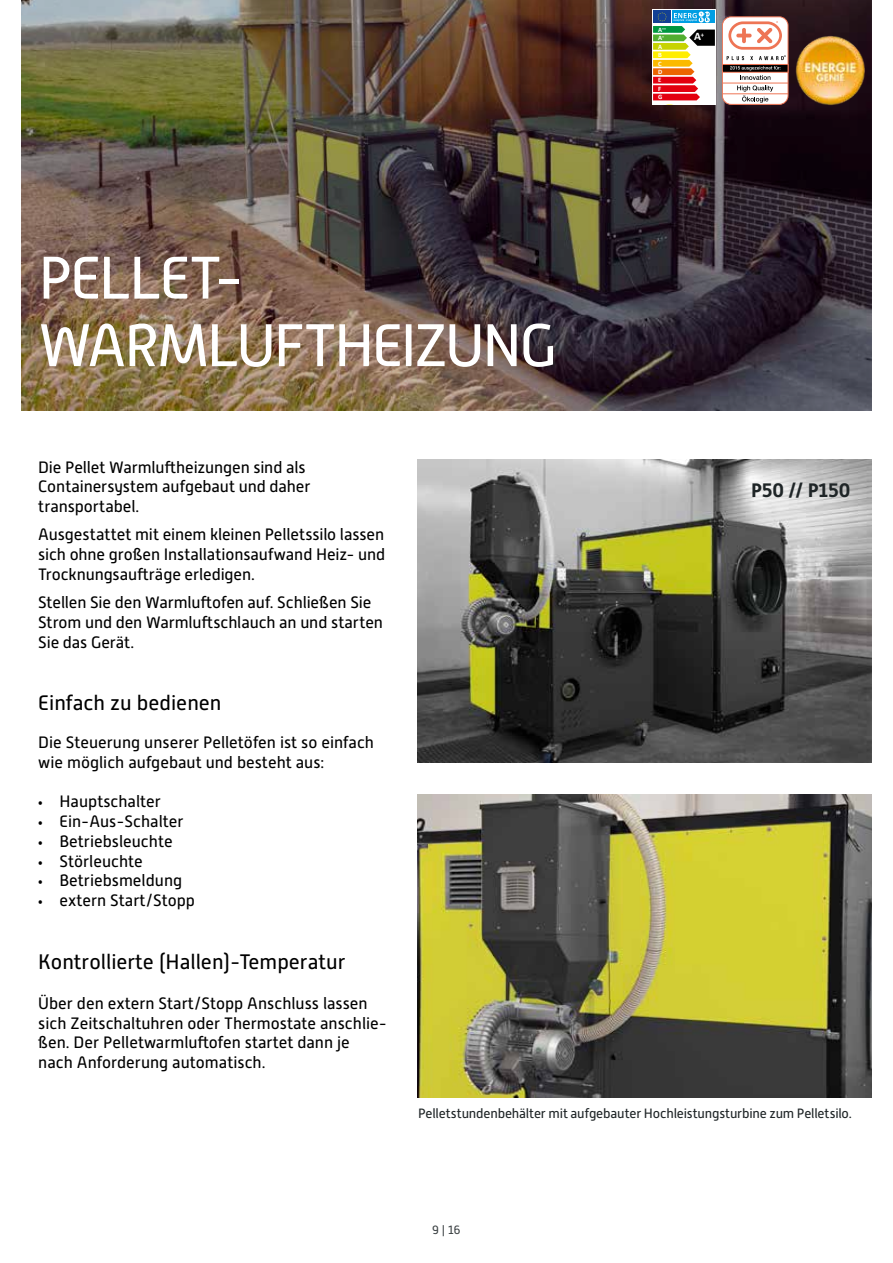
<style>
.page{position:relative;width:893px;height:1263px;background:#fff}
.page>*{position:absolute;margin:0;border:0;box-sizing:border-box;transform-origin:0 0}
.t1{font:60px/67.5px "Alwyn New";letter-spacing:-.04em;color:#fff}
.t2{font:21px "Alwyn New";color:#000}
.t3{font:700 19.5px "Alwyn New";color:#1f2527}
.t4{font:16.5px/19.8px "Alwyn New";color:#000}
.t5{font:13.5px "Alwyn New";letter-spacing:-.015em;color:#1f2527}
.t6{font:12px "Alwyn New";color:#3a4042}
.t7{font:700 11.4px "Calibri";color:#fff}
.t8{font:700 6.75px/8.4px "Calibri";color:#fff}
.t9{font:700 3.9px "Calibri";color:#fff}
.s1{font-family:"Source Sans Pro";font-size:15px}
.s2{font-size:6.75px}
</style>
<div class="page">
<img style="left:417px;top:459px;width:455px;height:303px">
<img style="left:417px;top:794px;width:455px;height:303px">
<img style="left:21px;top:0;width:851px;height:410px">
<img style="left:794px;top:35px;width:72px;height:71px">
<div style="left:722px;top:17px;width:66px;height:87px;background:#fff;border-radius:9px"></div>
<div style="left:722px;top:17px;width:66px;height:88px;border:1px solid #ee7555;border-radius:9px"></div>
<svg style="left:727px;top:21px;width:59px;height:39px"></svg>
<hr style="left:722px;top:83px;width:66px;height:1px;background:#ee7555">
<div style="left:722px;top:64px;width:66px;height:8px;background:#000"></div>
<div style="left:722px;top:64px;width:66px;height:9px;border:1px solid #ee7555"></div>
<hr style="left:722px;top:94px;width:66px;height:1px;background:#ee7555">
<svg style="left:730px;top:66px;width:51px;height:37px"></svg>
<svg style="left:652px;top:9px;width:64px;height:95px"></svg>
<h1 class="t1" style="left:38px;top:244px;width:521px">PELLET-<br>WARMLUFTHEIZUNG</h1>
<p class="t4" style="left:38px;top:457px;width:274px">Die Pellet Warmluftheizungen sind als<br>Containersystem aufgebaut und daher transportabel.</p>
<p class="t4" style="left:38px;top:525px;width:349px;text-align:justify">Ausgestattet mit einem kleinen Pelletssilo lassen sich ohne großen Installationsaufwand Heiz- und Trocknungsaufträge erledigen.</p>
<p class="t4" style="left:38px;top:593px;width:346px">Stellen Sie den Warmluftofen auf. Schließen Sie<br>Strom und den Warmluftschlauch an und starten<br>Sie das Gerät.</p>
<p class="t2" style="left:38px;top:691px;width:185px">Einfach zu bedienen</p>
<p class="t4" style="left:38px;top:732px;width:337px">Die Steuerung unserer Pelletöfen ist so einfach wie möglich aufgebaut und besteht aus:</p>
<p class="t4" style="left:38px;top:792px;width:124px"><span class="s1">•</span> Hauptschalter</p>
<p class="t4" style="left:38px;top:811px;width:147px"><span class="s1">•</span> Ein-Aus-Schalter</p>
<p class="t4" style="left:38px;top:831px;width:136px"><span class="s1">•</span> Betriebsleuchte</p>
<p class="t4" style="left:38px;top:851px;width:106px"><span class="s1">•</span> Störleuchte</p>
<p class="t4" style="left:38px;top:871px;width:145px"><span class="s1">•</span> Betriebsmeldung</p>
<p class="t4" style="left:38px;top:891px;width:158px"><span class="s1">•</span> extern Start/Stopp</p>
<p class="t2" style="left:38px;top:950px;width:309px">Kontrollierte (Hallen)-Temperatur</p>
<p class="t4" style="left:38px;top:993px;width:350px">Über den extern Start/Stopp Anschluss lassen sich Zeitschaltuhren oder Thermostate anschlie&shy;ßen. Der Pelletwarmluftofen startet dann je nach Anforderung automatisch.</p>
<p class="t9" style="left:658px;top:26px;width:9px"><span class="s2">A</span>++</p>
<p class="t8" style="left:658px;top:34px;width:7px">A<sup>+<br></sup>A<br>B<br>C<br>D<br>E<br>F<br>G</p>
<p class="t7" style="left:694px;top:29px;width:12px">A<sup>+</sup></p>
<p class="t3" style="left:751px;top:479px;width:101px">P50 // P150</p>
<p class="t5" style="left:418px;top:1106px;width:435px">Pelletstundenbehälter mit aufgebauter Hochleistungsturbine zum Pelletsilo.</p>
<p class="t6" style="left:432px;top:1223px;width:30px">9 | 16</p>
</div>
